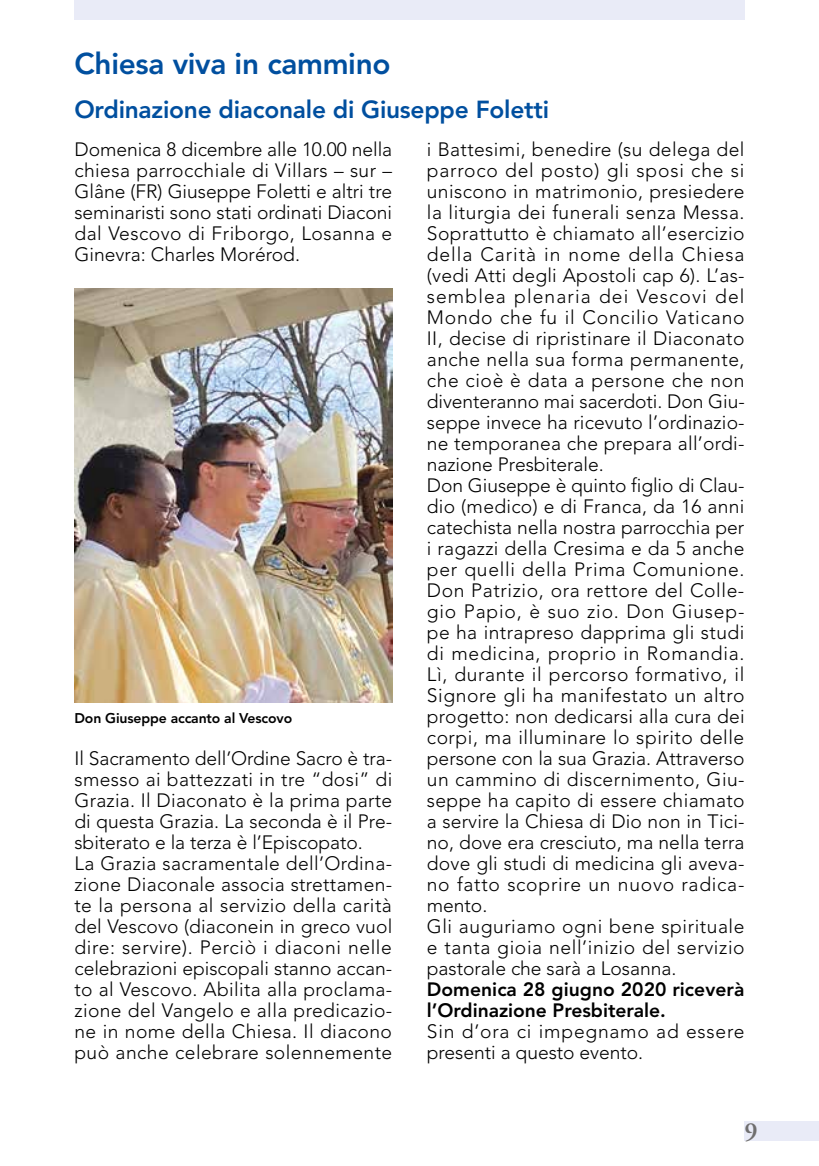
<style>
.page{position:relative;width:819px;height:1166px;background:#fff}
.page>*{position:absolute;margin:0;border:0;box-sizing:border-box;transform-origin:0 0}
.t1{font:800 29.75px "Avenir";letter-spacing:-.01em;color:#004f9f}
.t2{font:600 26.25px "Adobe Garamond Pro";color:#706f6f}
.t3{font:800 24.5px "Avenir";letter-spacing:-.01em;color:#004f9f}
.t4{font:300 19.25px/21px "Avenir";letter-spacing:.02em;color:#000}
.t5{font:800 19.25px/21px "Avenir";color:#000}
.t6{font:800 14px "Avenir";letter-spacing:-.01em;color:#000}
</style>
<div class="page">
<div style="left:74px;top:0;width:670px;height:20px;background:#e9ebf7"></div>
<div style="left:744px;top:1121px;width:75px;height:20px;background:#e9ebf7"></div>
<img style="left:74px;top:288px;width:318px;height:414px">
<h1 class="t1" style="left:74px;top:46px;width:318px">Chiesa viva in cammino</h1>
<p class="t3" style="left:74px;top:95px;width:476px">Ordinazione diaconale di Giuseppe Foletti</p>
<p class="t4" style="left:74px;top:139px;width:319px;text-align:justify">Domenica 8 dicembre alle 10.00 nella chiesa parrocchiale di Villars – sur – Glâne (FR) Giuseppe Foletti e altri tre seminaristi sono stati ordinati Diaconi dal Vescovo di Friborgo, Losanna e Ginevra: Charles Morérod.</p>
<p class="t6" style="left:74px;top:710px;width:219px">Don Giuseppe accanto al Vescovo</p>
<p class="t4" style="left:74px;top:748px;width:319px">Il Sacramento dell’Ordine Sacro è tra&shy;smesso ai battezzati in tre “dosi” di Grazia. Il Diaconato è la prima parte di questa Grazia. La seconda è il Pre&shy;sbiterato e la terza è l’Episcopato.<br>La Grazia sacramentale dell’Ordina&shy;zione Diaconale associa strettamen&shy;te la persona al servizio della carità del Vescovo (diaconein in greco vuol dire: servire). Perciò i diaconi nelle celebrazioni episcopali stanno accan&shy;to al Vescovo. Abilita alla proclama&shy;zione del Vangelo e alla predicazio&shy;ne in nome della Chiesa. Il diacono può anche celebrare solennemente</p>
<p class="t4" style="left:427px;top:139px;width:319px">i Battesimi, benedire (su delega del parroco del posto) gli sposi che si uniscono in matrimonio, presiedere la liturgia dei funerali senza Messa.<br>Soprattutto è chiamato all’esercizio della Carità in nome della Chiesa (vedi Atti degli Apostoli cap 6). L’as&shy;semblea plenaria dei Vescovi del Mondo che fu il Concilio Vaticano II, decise di ripristinare il Diaconato anche nella sua forma permanente, che cioè è data a persone che non diventeranno mai sacerdoti. Don Giu&shy;seppe invece ha ricevuto l’ordinazio&shy;ne temporanea che prepara all’ordi&shy;nazione Presbiterale.<br>Don Giuseppe è quinto figlio di Clau&shy;dio (medico) e di Franca, da 16 anni catechista nella nostra parrocchia per i ragazzi della Cresima e da 5 anche per quelli della Prima Comunione.<br>Don Patrizio, ora rettore del Colle&shy;gio Papio, è suo zio. Don Giusep&shy;pe ha intrapreso dapprima gli studi di medicina, proprio in Romandia.<br>Lì, durante il percorso formativo, il Signore gli ha manifestato un altro progetto: non dedicarsi alla cura dei corpi, ma illuminare lo spirito delle persone con la sua Grazia. Attraverso un cammino di discernimento, Giu&shy;seppe ha capito di essere chiamato a servire la Chiesa di Dio non in Tici&shy;no, dove era cresciuto, ma nella terra dove gli studi di medicina gli aveva&shy;no fatto scoprire un nuovo radica&shy;mento.<br>Gli auguriamo ogni bene spirituale e tanta gioia nell’inizio del servizio pastorale che sarà a Losanna.</p>
<p class="t5" style="left:427px;top:979px;width:319px">Domenica 28 giugno 2020 riceverà l’Ordinazione Presbiterale.</p>
<p class="t4" style="left:427px;top:1021px;width:319px">Sin d’ora ci impegnamo ad essere presenti a questo evento.</p>
<h2 class="t2" style="left:744px;top:1116px;width:15px">9</h2>
</div>
